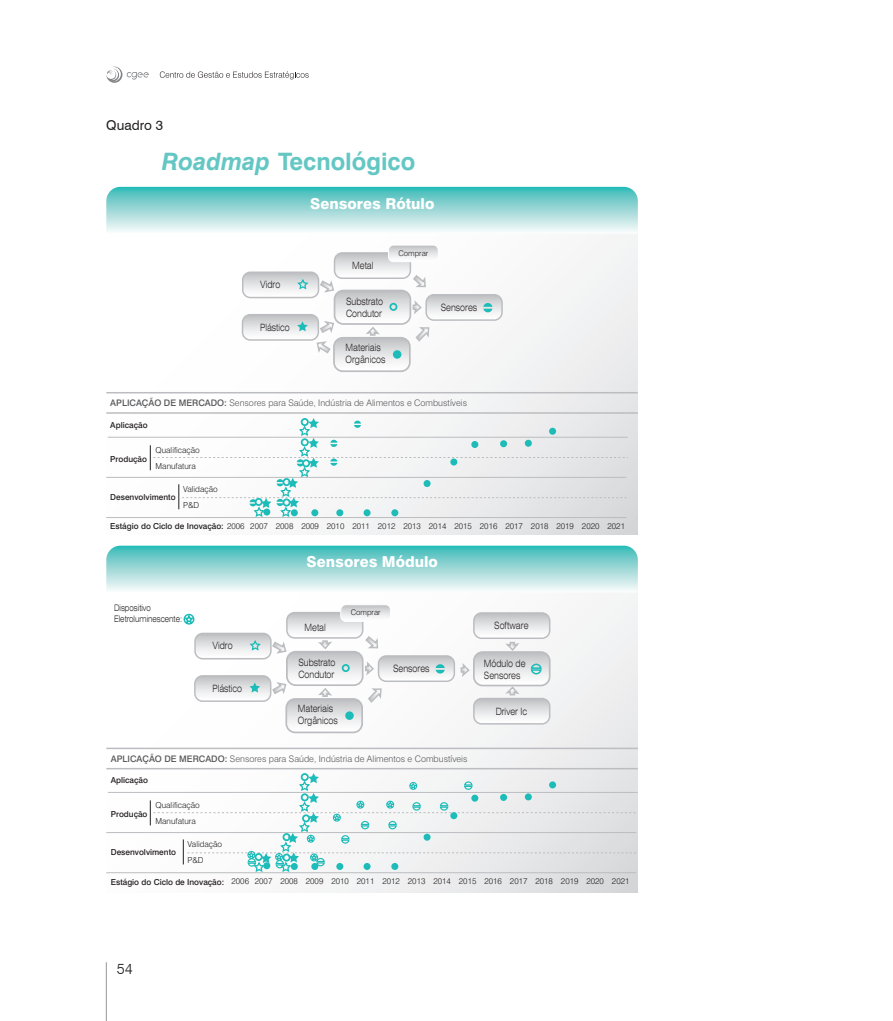
<style>
.page{position:relative;width:893px;height:1021px;background:#fff}
.page>*{position:absolute;margin:0;border:0;box-sizing:border-box;transform-origin:0 0}
.t1{font:700 24px "Swiss 721 BT";color:#64c7c4}
.t2{font:800 15px "Swiss 721 BT";color:#fff}
.t3{font:300 15px "Swiss 721 BT";color:#231f20}
.t4{font:13.5px "Swiss 721 BT";color:#231f20}
.t5{font:300 expanded 10.05px/12px "Swiss 721 BT";color:#231f20;scale:.76 1}
.t6{font:300 9px "Swiss 721 BT";color:#57585a}
.t7{font:300 expanded 9px/10.8px "Swiss 721 BT";color:#231f20;scale:.76 1}
.t8{font:300 8.25px/15.9px "Swiss 721 BT";color:#231f20}
.t9{font:500 8.25px "Swiss 721 BT";color:#231f20}
.t10{font:300 7.8px "Swiss 721 BT";color:#231f20}
.s1{font-style:italic}
.s2{font-weight:500}
</style>
<div class="page">
<hr style="left:106px;top:962px;width:1px;height:58px;background:#939598">
<svg style="left:160px;top:71px;width:149px;height:8px"></svg>
<svg style="left:106px;top:67px;width:43px;height:16px"></svg>
<svg style="left:106px;top:234px;width:532px;height:300px"></svg>
<svg style="left:106px;top:593px;width:532px;height:299px"></svg>
<hr style="left:108px;top:792px;width:530px;height:1px;background:#bcbdc0">
<hr style="left:106px;top:832px;width:530px;height:1px;background:#bcbdc0">
<hr style="left:106px;top:872px;width:530px;height:1px;background:#bcbdc0">
<hr style="left:106px;top:392px;width:532px;height:1px;background:#bcbdc0">
<hr style="left:106px;top:412px;width:532px;height:2px;background:#bcbdc0">
<hr style="left:108px;top:437px;width:520px;height:1px;background:#bcbdc0">
<hr style="left:106px;top:747px;width:532px;height:2px;background:#bcbdc0">
<hr style="left:106px;top:768px;width:532px;height:1px;background:#bcbdc0">
<hr style="left:106px;top:477px;width:520px;height:1px;background:#bcbdc0">
<hr style="left:106px;top:517px;width:520px;height:1px;background:#bcbdc0">
<svg style="left:106px;top:187px;width:532px;height:45px;background:#99d8d7"></svg>
<svg style="left:106px;top:545px;width:532px;height:46px;background:#9ad9d8"></svg>
<div style="left:333px;top:337px;width:78px;height:35px;border:2px solid #bcbdc0;border-radius:9px"></div>
<div style="left:388px;top:244px;width:51px;height:18px;border:1px solid #fff;border-radius:5px"></div>
<svg style="left:243px;top:245px;width:259px;height:126px"></svg>
<svg style="left:150px;top:418px;width:478px;height:100px"></svg>
<div style="left:473px;top:612px;width:77px;height:27px;border:1px solid #bcbdc0;border-radius:8px"></div>
<div style="left:473px;top:697px;width:77px;height:27px;border:1px solid #bcbdc0;border-radius:8px"></div>
<div style="left:285px;top:698px;width:78px;height:35px;border:2px solid #bcbdc0;border-radius:9px"></div>
<svg style="left:183px;top:604px;width:271px;height:128px"></svg>
<svg style="left:460px;top:613px;width:90px;height:110px"></svg>
<svg style="left:150px;top:773px;width:488px;height:100px"></svg>
<h3 class="t4" style="left:106px;top:117px;width:58px">Quadro 3</h3>
<h1 class="t1" style="left:162px;top:147px;width:255px"><span class="s1">Roadmap</span> Tecnológico</h1>
<h2 class="t2" style="left:310px;top:194px;width:126px">Sensores Rótulo</h2>
<p class="t5" style="left:260px;top:279px;width:28px">Vidro</p>
<p class="t5" style="left:260px;top:321px;width:41px">Plástico</p>
<p class="t5" style="left:352px;top:260px;width:30px">Metal</p>
<p class="t5" style="left:346px;top:295px;width:50px">Substrato<br>Condutor</p>
<p class="t5" style="left:346px;top:341px;width:54px">Materiais<br>Orgânicos</p>
<p class="t10" style="left:398px;top:248px;width:31px">Comprar</p>
<p class="t5" style="left:441px;top:301px;width:49px">Sensores</p>
<p class="t6" style="left:110px;top:398px;width:358px"><span class="s2">APLICAÇÃO DE MERCADO:</span> Sensores para Saúde, Indústria de Alimentos e Combustíveis</p>
<p class="t9" style="left:110px;top:420px;width:39px">Aplicação</p>
<p class="t9" style="left:110px;top:453px;width:38px">Produção</p>
<p class="t9" style="left:110px;top:492px;width:67px">Desenvolvimento</p>
<p class="t8" style="left:156px;top:442px;width:46px">Qualificação<br>Manufatura</p>
<p class="t8" style="left:183px;top:481px;width:36px">Validação<br>P&amp;D</p>
<p class="t8" style="left:110px;top:518px;width:516px"><span class="s2">Estágio do Ciclo de Inovação:</span> 2006 2007 2008 2009 2010 2011 2012 2013 2014 2015 2016 2017 2018 2019 2020 2021</p>
<p class="t7" style="left:114px;top:602px;width:91px">Dispositivo<br>Eletroluminescente:</p>
<p class="t5" style="left:212px;top:640px;width:28px">Vidro</p>
<p class="t5" style="left:212px;top:682px;width:41px">Plástico</p>
<h2 class="t2" style="left:307px;top:552px;width:133px">Sensores Módulo</h2>
<p class="t5" style="left:304px;top:621px;width:30px">Metal</p>
<p class="t5" style="left:298px;top:656px;width:50px">Substrato<br>Condutor</p>
<p class="t5" style="left:298px;top:702px;width:54px">Materiais<br>Orgânicos</p>
<p class="t10" style="left:351px;top:608px;width:31px">Comprar</p>
<p class="t5" style="left:393px;top:662px;width:49px">Sensores</p>
<p class="t6" style="left:111px;top:753px;width:358px"><span class="s2">APLICAÇÃO DE MERCADO:</span> Sensores para Saúde, Indústria de Alimentos e Combustíveis</p>
<p class="t5" style="left:494px;top:619px;width:47px">Software</p>
<p class="t5" style="left:484px;top:657px;width:56px">Módulo de<br>Sensores</p>
<p class="t5" style="left:496px;top:705px;width:43px">Driver Ic</p>
<p class="t9" style="left:111px;top:775px;width:39px">Aplicação</p>
<p class="t9" style="left:111px;top:808px;width:38px">Produção</p>
<p class="t9" style="left:111px;top:847px;width:67px">Desenvolvimento</p>
<p class="t9" style="left:111px;top:876px;width:115px">Estágio do Ciclo de Inovação:</p>
<p class="t8" style="left:156px;top:797px;width:46px">Qualificação<br>Manufatura</p>
<p class="t8" style="left:188px;top:836px;width:36px">Validação<br>P&amp;D</p>
<p class="t8" style="left:231px;top:873px;width:399px">2006 2007 2008 2009 2010 2011 2012 2013 2014 2015 2016 2017 2018 2019 2020 2021</p>
<h2 class="t3" style="left:117px;top:959px;width:17px">54</h2>
</div>
